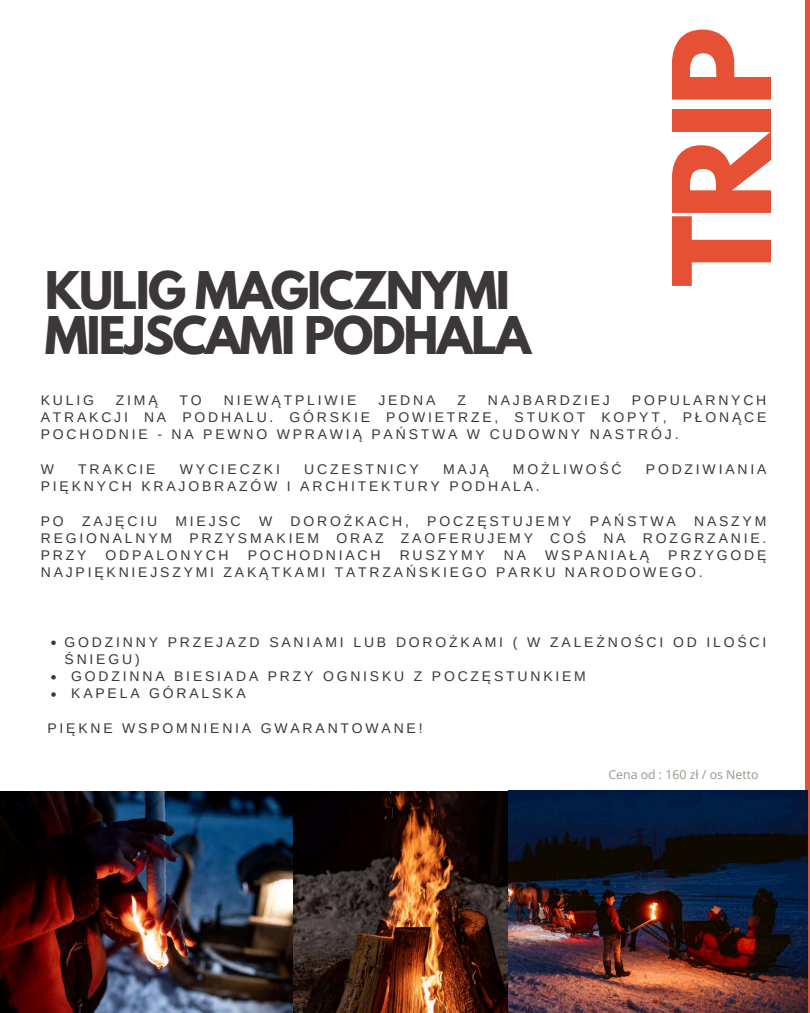
<style>
.page{position:relative;width:810px;height:1013px;background:#fff}
.page>*{position:absolute;margin:0;border:0;box-sizing:border-box;transform-origin:0 0}
.t1{font:700 120px "League Spartan";color:#e65034}
.t2{font:700 46px/45px "League Spartan";letter-spacing:-.04em;color:#3c3838}
.t3{font:14px/17.2px "Arimo";letter-spacing:.2em;color:#3c3838;text-align:justify}
.t4{font:12.3px "Open Sans";color:#96958c}
</style>
<div class="page">
<div style="left:805px;top:0;width:5px;height:1012px;background:#e65034"></div>
<img style="left:0;top:791px;width:294px;height:221px">
<img style="left:294px;top:791px;width:215px;height:221px">
<svg style="left:51px;top:640px;width:5px;height:5px"></svg>
<svg style="left:51px;top:675px;width:5px;height:4px"></svg>
<svg style="left:51px;top:692px;width:5px;height:4px"></svg>
<img style="left:509px;top:791px;width:298px;height:221px">
<h2 class="t2" style="left:45px;top:274px;width:488px">KULIG MAGICZNYMI<br>MIEJSCAMI PODHALA</h2>
<h1 class="t1" style="left:663px;top:287px;width:261px;rotate:-90deg">TRIP</h1>
<p class="t3" style="left:41px;top:391px;width:727px;text-indent:591px">POPULARNYCH ATRAKCJI NA PODHALU. GÓRSKIE POWIETRZE, STUKOT KOPYT, PŁONĄCE POCHODNIE - NA PEWNO WPRAWIĄ PAŃSTWA W CUDOWNY NASTRÓJ.</p>
<p class="t3" style="left:41px;top:460px;width:15px">W</p>
<p class="t3" style="left:78px;top:460px;width:79px">TRAKCIE</p>
<p class="t3" style="left:180px;top:460px;width:102px">WYCIECZKI</p>
<p class="t3" style="left:304px;top:460px;width:116px">UCZESTNICY</p>
<p class="t3" style="left:443px;top:460px;width:47px">MAJĄ</p>
<p class="t3" style="left:513px;top:460px;width:110px">MOŻLIWOŚĆ</p>
<p class="t3" style="left:646px;top:460px;width:122px">PODZIWIANIA</p>
<p class="t3" style="left:41px;top:477px;width:501px">PIĘKNYCH KRAJOBRAZÓW I ARCHITEKTURY PODHALA.</p>
<p class="t3" style="left:41px;top:512px;width:25px">PO</p>
<p class="t3" style="left:82px;top:512px;width:77px">ZAJĘCIU</p>
<p class="t3" style="left:175px;top:512px;width:67px">MIEJSC</p>
<p class="t3" style="left:259px;top:512px;width:15px">W</p>
<p class="t3" style="left:291px;top:512px;width:120px">DOROŻKACH,</p>
<p class="t3" style="left:427px;top:512px;width:146px">POCZĘSTUJEMY</p>
<p class="t3" style="left:590px;top:512px;width:87px">PAŃSTWA</p>
<p class="t3" style="left:41px;top:391px;width:55px">KULIG</p>
<p class="t3" style="left:116px;top:391px;width:43px">ZIMĄ</p>
<p class="t3" style="left:180px;top:391px;width:24px">TO</p>
<p class="t3" style="left:224px;top:391px;width:134px">NIEWĄTPLIWIE</p>
<p class="t3" style="left:378px;top:391px;width:59px">JEDNA</p>
<p class="t3" style="left:457px;top:391px;width:10px">Z</p>
<p class="t3" style="left:488px;top:391px;width:124px">NAJBARDZIEJ</p>
<p class="t3" style="left:41px;top:512px;width:727px;text-indent:653px">NASZYM REGIONALNYM PRZYSMAKIEM ORAZ ZAOFERUJEMY COŚ NA ROZGRZANIE.<br>PRZY</p>
<p class="t3" style="left:41px;top:546px;width:727px;text-indent:628px">PRZYGODĘ<br>NAJPIĘKNIEJSZYMI ZAKĄTKAMI TATRZAŃSKIEGO PARKU NARODOWEGO.</p>
<p class="t3" style="left:106px;top:546px;width:125px">ODPALONYCH</p>
<p class="t3" style="left:248px;top:546px;width:134px">POCHODNIACH</p>
<p class="t3" style="left:400px;top:546px;width:87px">RUSZYMY</p>
<p class="t3" style="left:504px;top:546px;width:24px">NA</p>
<p class="t3" style="left:545px;top:546px;width:106px">WSPANIAŁĄ</p>
<p class="t3" style="left:65px;top:633px;width:703px">GODZINNY PRZEJAZD SANIAMI LUB DOROŻKAMI ( W ZALEŻNOŚCI OD ILOŚCI</p>
<p class="t3" style="left:65px;top:650px;width:77px">ŚNIEGU)</p>
<p class="t3" style="left:71px;top:667px;width:516px">GODZINNA BIESIADA PRZY OGNISKU Z POCZĘSTUNKIEM</p>
<p class="t3" style="left:71px;top:684px;width:176px">KAPELA GÓRALSKA</p>
<p class="t3" style="left:47px;top:719px;width:377px">PIĘKNE WSPOMNIENIA GWARANTOWANE!</p>
<p class="t4" style="left:609px;top:765px;width:152px">Cena od : 160 zł / os Netto</p>
</div>
